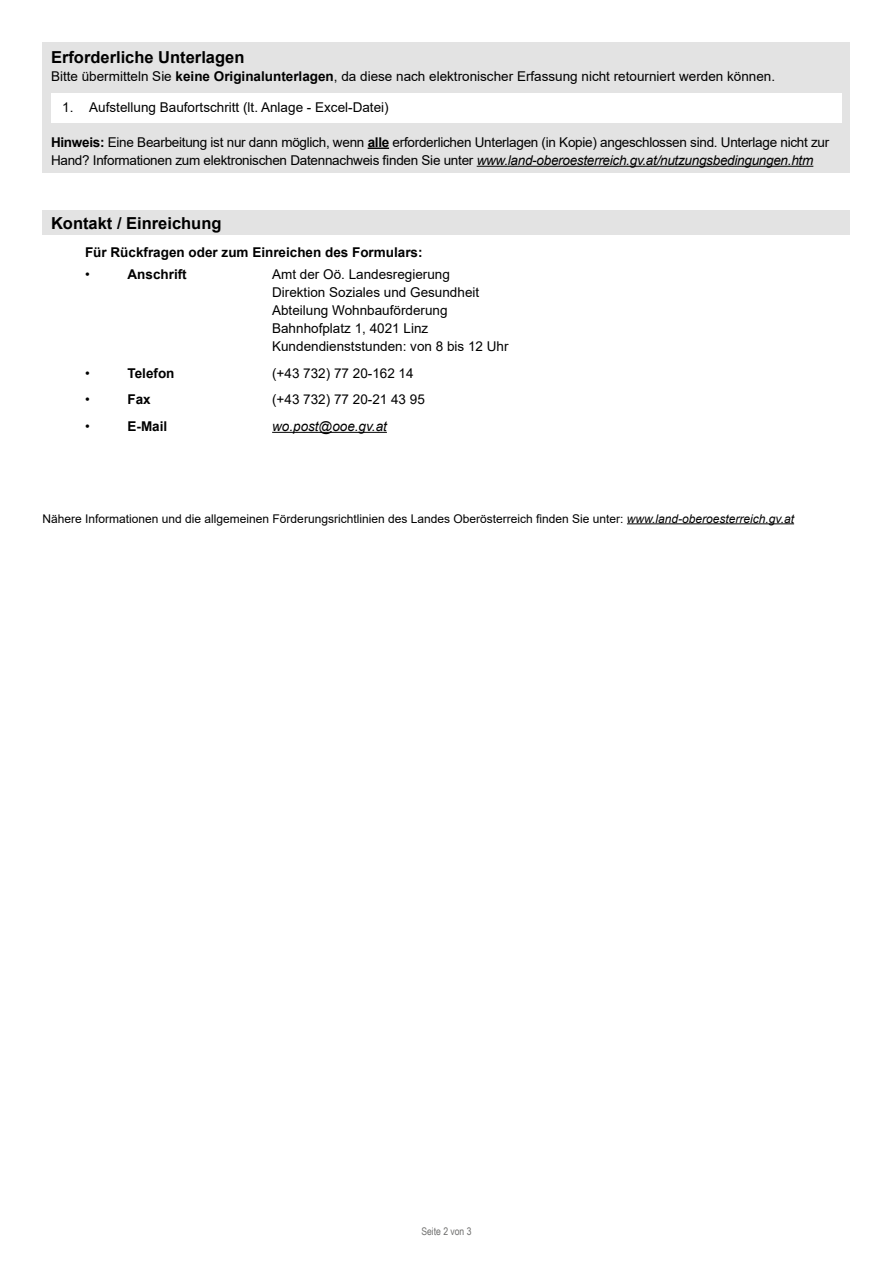
<style>
.page{position:relative;width:893px;height:1263px;background:#fff}
.page>*{position:absolute;margin:0;border:0;box-sizing:border-box;transform-origin:0 0}
.Formularabschnitt_H2{font:700 16.5px "Arial";color:#000}
.Formular_Abschluss_P_Text_-_OHNE_Grundli{font:13.5px/18px "Arial";color:#000}
.Formular_Abschluss_P_Text_-_OHNE_Grundli-2{font:13.5px/18px "Arial";letter-spacing:-.02em;color:#000}
.Formular_Abschluss_H3{font:700 13.5px "Arial";color:#000}
.t1{font:italic 13.5px "Arial";color:#000}
.Formular_Abschluss_P_Hinweis_Datenschutz{font:12px "Arial";color:#000}
.t2{font:10.5px "Arial Narrow";color:#6f6f6e}
.s1{font-weight:700}
.s2{font-style:italic}
</style>
<div class="page">
<div style="left:43px;top:43px;width:807px;height:130px;background:#e3e3e3"></div>
<div style="left:51px;top:93px;width:791px;height:30px;background:#fff"></div>
<svg style="left:368px;top:148px;width:21px;height:1px"></svg>
<hr style="left:477px;top:166px;width:336px;height:1px;background:#000">
<div style="left:43px;top:211px;width:807px;height:24px;background:#e3e3e3"></div>
<hr style="left:272px;top:432px;width:115px;height:1px;background:#000">
<hr style="left:627px;top:523px;width:167px;height:1px;background:#000">
<h2 class="Formularabschnitt_H2" style="left:51px;top:46px;width:195px">Erforderliche Unterlagen</h2>
<p class="Formular_Abschluss_P_Text_-_OHNE_Grundli" style="left:51px;top:67px;width:726px">Bitte übermitteln Sie <span class="s1">keine Originalunterlagen</span>, da diese nach elektronischer Erfassung nicht retourniert werden können.</p>
<p class="Formular_Abschluss_P_Text_-_OHNE_Grundli" style="left:62px;top:98px;width:328px">1. Aufstellung Baufortschritt (lt. Anlage - Excel-Datei)</p>
<p class="Formular_Abschluss_P_Text_-_OHNE_Grundli-2" style="left:51px;top:133px;width:780px"><span class="s1">Hinweis:</span> Eine Bearbeitung ist nur dann möglich, wenn <span class="s1">alle</span> erforderlichen Unterlagen (in Kopie) angeschlossen sind. Unterlage nicht zur<br>Hand? Informationen zum elektronischen Datennachweis finden Sie unter <span class="s2">www.land-oberoesterreich.gv.at/nutzungsbedingungen.htm</span></p>
<h2 class="Formularabschnitt_H2" style="left:51px;top:211px;width:172px">Kontakt / Einreichung</h2>
<h3 class="Formular_Abschluss_H3" style="left:85px;top:243px;width:339px">Für Rückfragen oder zum Einreichen des Formulars:</h3>
<p class="Formular_Abschluss_P_Text_-_OHNE_Grundli" style="left:85px;top:266px;width:6px">•</p>
<p class="Formular_Abschluss_H3" style="left:128px;top:265px;width:61px">Anschrift</p>
<p class="Formular_Abschluss_P_Text_-_OHNE_Grundli" style="left:272px;top:266px;width:238px">Amt der Oö. Landesregierung<br>Direktion Soziales und Gesundheit<br>Abteilung Wohnbauförderung<br>Bahnhofplatz 1, 4021 Linz<br>Kundendienststunden: von 8 bis 12 Uhr</p>
<p class="Formular_Abschluss_P_Text_-_OHNE_Grundli" style="left:85px;top:364px;width:6px">•</p>
<p class="Formular_Abschluss_H3" style="left:128px;top:364px;width:49px">Telefon</p>
<p class="Formular_Abschluss_P_Text_-_OHNE_Grundli" style="left:272px;top:364px;width:143px">(+43 732) 77 20-162 14</p>
<p class="Formular_Abschluss_P_Text_-_OHNE_Grundli" style="left:85px;top:391px;width:6px">•</p>
<p class="Formular_Abschluss_H3" style="left:128px;top:390px;width:25px">Fax</p>
<p class="Formular_Abschluss_P_Text_-_OHNE_Grundli" style="left:272px;top:391px;width:154px">(+43 732) 77 20-21 43 95</p>
<p class="Formular_Abschluss_P_Text_-_OHNE_Grundli" style="left:85px;top:417px;width:6px">•</p>
<p class="Formular_Abschluss_H3" style="left:128px;top:417px;width:41px">E-Mail</p>
<p class="t1" style="left:272px;top:417px;width:116px">wo.post@ooe.gv.at</p>
<p class="Formular_Abschluss_P_Hinweis_Datenschutz" style="left:43px;top:510px;width:753px">Nähere Informationen und die allgemeinen Förderungsrichtlinien des Landes Oberösterreich finden Sie unter: <span class="s2">www.land-oberoesterreich.gv.at</span></p>
<p class="t2" style="left:421px;top:1223px;width:52px">Seite 2 von 3</p>
</div>
